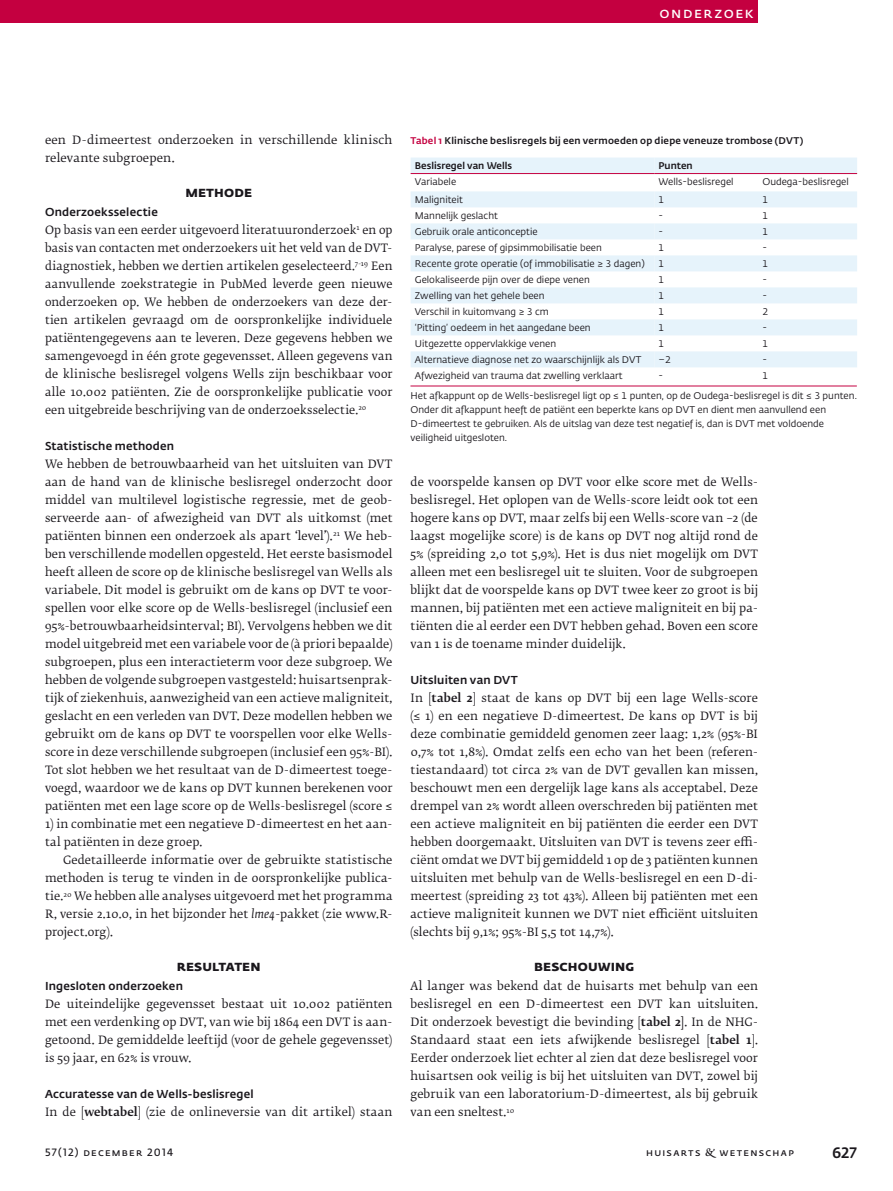
<style>
.page{position:relative;width:893px;height:1191px;background:#fff}
.page>*{position:absolute;margin:0;border:0;box-sizing:border-box;transform-origin:0 0}
.t1{font:700 15px "Fedra Sans Pro";letter-spacing:.01em;color:#1a171c}
.t2{font:600 15px "Fedra Sans Pro";letter-spacing:.1em;color:#fff}
.t3{font:500 15px "Fedra Sans Pro";color:#1a171c}
.t4{font:11.4px/18px "Fedra Serif B Pro";letter-spacing:.015em;color:#1a171c;text-align:justify}
.t5{font:500 11.4px "Fedra Sans Pro";letter-spacing:.015em;color:#1a171c}
.t6{font:600 10.5px "Fedra Sans Pro";letter-spacing:.115em;color:#1a171c}
.t7{font:9.6px/14.1px "Fedra Sans Pro";color:#1a171c}
.t8{font:500 9.6px "Fedra Sans Pro";letter-spacing:.015em;color:#1a171c}
.s1{font-style:italic}
.s2{font-weight:500}
.s3{color:#c40040}
.s4{font-family:"Fedra Serif B Pro Demi";font-weight:400}
</style>
<div class="page">
<div style="left:0;top:0;width:758px;height:23px;background:#c40040"></div>
<hr style="left:410px;top:385px;width:447px;height:1px;background:#c40040">
<svg style="left:411px;top:158px;width:243px;height:209px;fill:#e6f3fb"></svg>
<svg style="left:654px;top:158px;width:203px;height:209px"></svg>
<hr style="left:411px;top:173px;width:243px;height:1px;background:#c40040">
<hr style="left:654px;top:173px;width:203px;height:1px;background:#c40040">
<h1 class="t2" style="left:660px;top:6px;width:96px">Onderzoek</h1>
<p class="t4" style="left:45px;top:131px;width:349px">een D-dimeertest onderzoeken in verschillende klinisch relevante subgroepen.</p>
<h1 class="t1" style="left:185px;top:184px;width:68px">Methode</h1>
<p class="t5" style="left:45px;top:207px;width:114px">Onderzoeksselectie</p>
<p class="t4" style="left:45px;top:221px;width:349px">Op basis van een eerder uitgevoerd literatuuronderzoek<sup>1</sup> en op basis van contacten met onderzoekers uit het veld van de DVT&shy;diagnostiek, hebben we dertien artikelen geselecteerd.<sup>7-19</sup> Een aanvullende zoekstrategie in PubMed leverde geen nieuwe onderzoeken op. We hebben de onderzoekers van deze der&shy;tien artikelen gevraagd om de oorspronkelijke individuele pa tiëntengegevens aan te leveren. Deze gegevens hebben we samengevoegd in één grote gegevensset. Alleen gegevens van de klinische beslisregel volgens Wells zijn beschikbaar voor alle 10.002 patiënten. Zie de oorspronkelijke publicatie voor een uitgebreide beschrijving van de onderzoeksselectie.<sup>20</sup></p>
<p class="t5" style="left:45px;top:441px;width:131px">Statistische methoden</p>
<p class="t4" style="left:45px;top:455px;width:349px">We hebben de betrouwbaarheid van het uitsluiten van DVT aan de hand van de klinische beslisregel onderzocht door middel van multilevel logistische regressie, met de geob&shy;serveerde aan- of afwezigheid van DVT als uitkomst (met patiënten binnen een onderzoek als apart ‘level’).<sup>21</sup> We heb&shy;ben verschillende modellen opgesteld. Het eerste basismodel heeft alleen de score op de klinische beslisregel van Wells als variabele. Dit model is gebruikt om de kans op DVT te voor&shy;spellen voor elke score op de Wells-beslisregel (inclusief een 95%-betrouwbaarheidsinterval; BI). Vervolgens hebben we dit model uitgebreid met een variabele voor de (à priori bepaalde) subgroepen, plus een interactieterm voor deze subgroep. We hebben de volgende subgroepen vastgesteld: huisartsenprak&shy;tijk of ziekenhuis, aanwezigheid van een actieve maligniteit, geslacht en een verleden van DVT. Deze modellen hebben we gebruikt om de kans op DVT te voorspellen voor elke Wells&shy;score in deze verschillende subgroepen (inclusief een 95%-BI).<br>Tot slot hebben we het resultaat van de D-dimeertest toege&shy;voegd, waardoor we de kans op DVT kunnen berekenen voor patiënten met een lage score op de Wells-beslisregel (score ≤</p>
<p class="t4" style="left:45px;top:815px;width:349px">1) in combinatie met een negatieve D-dimeertest en het aan&shy;tal patiënten in deze groep.</p>
<p class="t4" style="left:45px;top:851px;width:349px;text-indent:18px">Gedetailleerde informatie over de gebruikte statistische methoden is terug te vinden in de oorspronkelijke publica&shy;tie.<sup>20</sup> We hebben alle analyses uitgevoerd met het programma R, versie 2.10.0, in het bijzonder het <span class="s1">lme4</span>-pakket (zie www.R&shy;project.org).</p>
<h1 class="t1" style="left:177px;top:958px;width:85px">Resultaten</h1>
<p class="t5" style="left:45px;top:981px;width:139px">Ingesloten onderzoeken</p>
<p class="t4" style="left:45px;top:995px;width:349px">De uiteindelijke gegevensset bestaat uit 10.002 patiënten met een verdenking op DVT, van wie bij 1864 een DVT is aan&shy;getoond. De gemiddelde leeftijd (voor de gehele gegevensset) is 59 jaar, en 62% is vrouw.</p>
<p class="t5" style="left:45px;top:1089px;width:210px">Accuratesse van de Wells-beslisregel</p>
<p class="t4" style="left:45px;top:1103px;width:349px">In de [<span class="s2">webtabel</span>] (zie de onlineversie van dit artikel) staan</p>
<p class="t8" style="left:411px;top:136px;width:394px"><span class="s3">Tabel 1</span> Klinische beslisregels bij een vermoeden op diepe veneuze trombose (DVT)</p>
<p class="t8" style="left:415px;top:161px;width:99px">Beslisregel van Wells</p>
<p class="t8" style="left:658px;top:161px;width:36px">Punten</p>
<p class="t7" style="left:415px;top:175px;width:43px">Variabele</p>
<p class="t7" style="left:658px;top:175px;width:77px">Wells-beslisregel</p>
<p class="t7" style="left:762px;top:175px;width:88px">Oudega-beslisregel</p>
<p class="t7" style="left:415px;top:193px;width:50px">Maligniteit</p>
<p class="t7" style="left:658px;top:193px;width:7px">1</p>
<p class="t7" style="left:762px;top:193px;width:7px">1</p>
<p class="t7" style="left:415px;top:209px;width:85px">Mannelijk geslacht</p>
<p class="t7" style="left:658px;top:209px;width:6px">-</p>
<p class="t7" style="left:762px;top:209px;width:7px">1</p>
<p class="t7" style="left:415px;top:225px;width:124px">Gebruik orale anticonceptie</p>
<p class="t7" style="left:658px;top:225px;width:6px">-</p>
<p class="t7" style="left:762px;top:225px;width:7px">1</p>
<p class="t7" style="left:415px;top:241px;width:189px">Paralyse, parese of gipsimmobilisatie been</p>
<p class="t7" style="left:658px;top:241px;width:7px">1</p>
<p class="t7" style="left:762px;top:241px;width:6px">-</p>
<p class="t7" style="left:415px;top:257px;width:231px">Recente grote operatie (of immobilisatie ≥ 3 dagen)</p>
<p class="t7" style="left:658px;top:257px;width:7px">1</p>
<p class="t7" style="left:762px;top:257px;width:7px">1</p>
<p class="t7" style="left:415px;top:273px;width:177px">Gelokaliseerde pijn over de diepe venen</p>
<p class="t7" style="left:658px;top:273px;width:7px">1</p>
<p class="t7" style="left:762px;top:273px;width:6px">-</p>
<p class="t7" style="left:415px;top:289px;width:131px">Zwelling van het gehele been</p>
<p class="t7" style="left:658px;top:289px;width:7px">1</p>
<p class="t7" style="left:762px;top:289px;width:6px">-</p>
<p class="t7" style="left:415px;top:305px;width:136px">Verschil in kuitomvang ≥ 3 cm</p>
<p class="t7" style="left:658px;top:305px;width:7px">1</p>
<p class="t7" style="left:762px;top:305px;width:7px">2</p>
<p class="t7" style="left:415px;top:321px;width:177px">‘Pitting’ oedeem in het aangedane been</p>
<p class="t7" style="left:658px;top:321px;width:7px">1</p>
<p class="t7" style="left:762px;top:321px;width:6px">-</p>
<p class="t7" style="left:415px;top:337px;width:143px">Uitgezette oppervlakkige venen</p>
<p class="t7" style="left:658px;top:337px;width:7px">1</p>
<p class="t7" style="left:762px;top:337px;width:7px">1</p>
<p class="t7" style="left:415px;top:353px;width:228px">Alternatieve diagnose net zo waarschijnlijk als DVT</p>
<p class="t7" style="left:659px;top:353px;width:14px">–2</p>
<p class="t7" style="left:762px;top:353px;width:6px">-</p>
<p class="t7" style="left:415px;top:369px;width:209px">Afwezigheid van trauma dat zwelling verklaart</p>
<p class="t7" style="left:659px;top:369px;width:6px">-</p>
<p class="t7" style="left:762px;top:369px;width:7px">1</p>
<p class="t7" style="left:410px;top:389px;width:448px">Het afkappunt op de Wells-beslisregel ligt op ≤ 1 punten, op de Oudega-beslisregel is dit ≤ 3 punten.<br>Onder dit afkappunt heeft de patiënt een beperkte kans op DVT en dient men aanvullend een D-dimeertest te gebruiken. Als de uitslag van deze test negatief is, dan is DVT met voldoende veiligheid uitgesloten.</p>
<p class="t4" style="left:410px;top:473px;width:349px">de voorspelde kansen op DVT voor elke score met de Wells&shy;beslisregel. Het oplopen van de Wells-score leidt ook tot een hogere kans op DVT, maar zelfs bij een Wells-score van –2 (de laagst mogelijke score) is de kans op DVT nog altijd rond de 5% (spreiding 2,0 tot 5,9%). Het is dus niet mogelijk om DVT alleen met een beslisregel uit te sluiten. Voor de subgroepen blijkt dat de voorspelde kans op DVT twee keer zo groot is bij mannen, bij patiënten met een actieve maligniteit en bij pa&shy;tiënten die al eerder een DVT hebben gehad. Boven een score van 1 is de toename minder duidelijk.</p>
<p class="t5" style="left:410px;top:675px;width:109px">Uitsluiten van DVT</p>
<p class="t4" style="left:410px;top:689px;width:349px">In [<span class="s2">tabel 2</span>] staat de kans op DVT bij een lage Wells-score (≤ 1) en een negatieve D-dimeertest. De kans op DVT is bij deze combinatie gemiddeld genomen zeer laag: 1,2% (95%-BI 0,7% tot 1,8%). Omdat zelfs een echo van het been (referen&shy;tiestandaard) tot circa 2% van de DVT gevallen kan missen, beschouwt men een dergelijk lage kans als acceptabel. Deze drempel van 2% wordt alleen overschreden bij patiënten met een actieve maligniteit en bij patiënten die eerder een DVT hebben doorgemaakt. Uitsluiten van DVT is tevens zeer effi&shy;ciënt omdat we DVT bij gemiddeld 1 op de 3 patiënten kunnen uitsluiten met behulp van de Wells-beslisregel en een D-di&shy;meertest (spreiding 23 tot 43%). Alleen bij patiënten met een actieve maligniteit kunnen we DVT niet efficiënt uitsluiten (slechts bij 9,1%; 95%-BI 5,5 tot 14,7%).</p>
<h1 class="t1" style="left:534px;top:958px;width:101px">Beschouwing</h1>
<p class="t4" style="left:410px;top:977px;width:349px">Al langer was bekend dat de huisarts met behulp van een beslisregel en een D-dimeertest een DVT kan uitsluiten.<br>Dit onderzoek bevestigt die bevinding [<span class="s2">tabel 2]</span>. In de NHG-Standaard staat een iets afwijkende beslisregel [<span class="s2">tabel 1</span>].<br>Eerder onderzoek liet echter al zien dat deze beslisregel voor huisartsen ook veilig is bij het uitsluiten van DVT, zowel bij gebruik van een laboratorium-D-dimeertest, als bij gebruik van een sneltest.<sup>10</sup></p>
<p class="t6" style="left:45px;top:1147px;width:130px">57(12) december 2014</p>
<p class="t6" style="left:646px;top:1147px;width:149px">huisarts <span class="s4">&amp;</span> wetenschap</p>
<h1 class="t3" style="left:832px;top:1145px;width:26px">627</h1>
</div>
